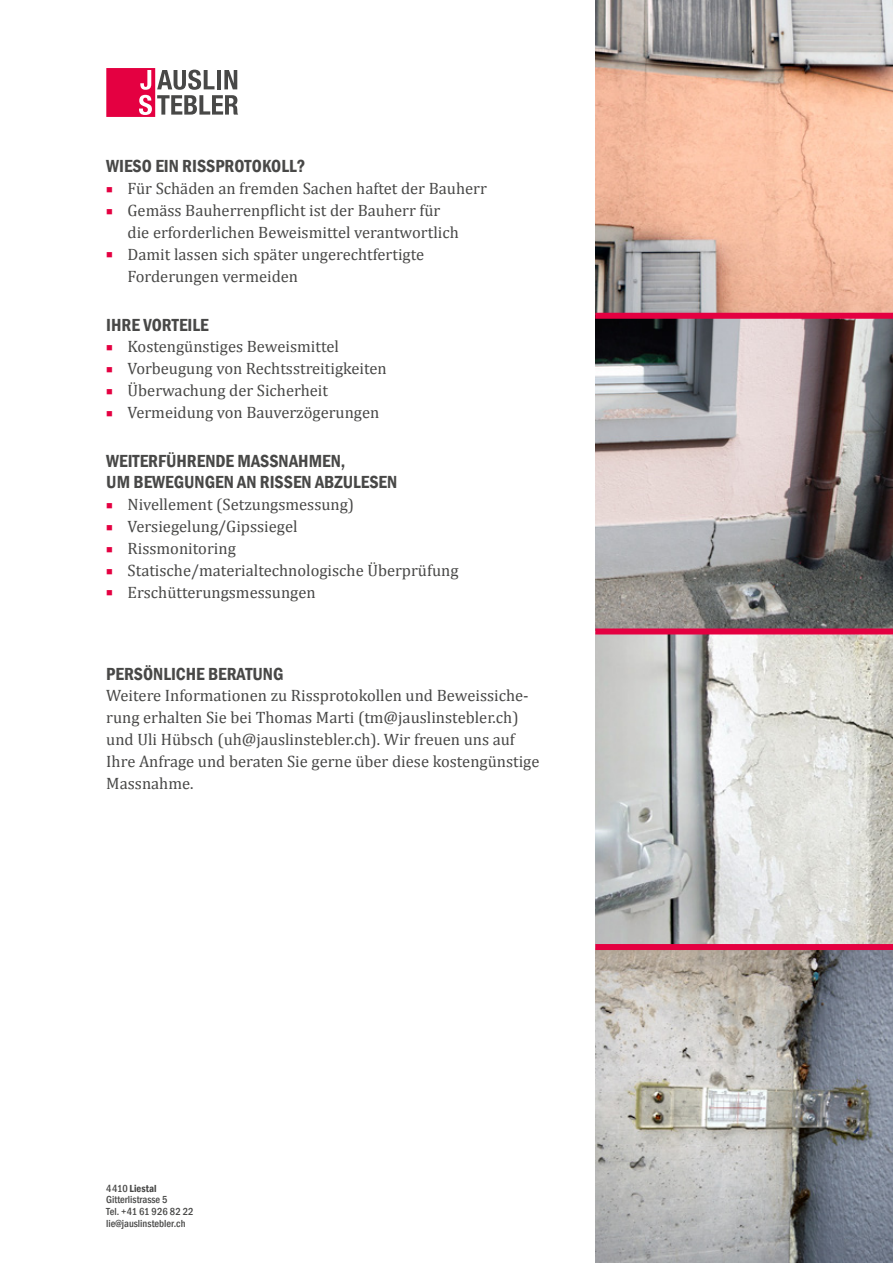
<style>
.page{position:relative;width:893px;height:1263px;background:#fff}
.page>*{position:absolute;margin:0;border:0;box-sizing:border-box;transform-origin:0 0}
.t1{font:600 condensed 18px/21px "Franklin Gothic";color:#484847}
.t2{font:16.5px/21.9px "Cambria";color:#484847}
.t3{font:500 condensed 10.5px/11.9px "Franklin Gothic";color:#484847}
.s1{font-weight:600}
</style>
<div class="page">
<img style="left:595px;top:0;width:298px;height:1263px">
<svg style="left:106px;top:68px;width:132px;height:49px"></svg>
<div style="left:595px;top:313px;width:298px;height:6px;background:#e40041"></div>
<div style="left:595px;top:628px;width:298px;height:6px;background:#e40041"></div>
<div style="left:595px;top:944px;width:298px;height:6px;background:#e40041"></div>
<p class="t1" style="left:106px;top:155px;width:200px">WIESO EIN RISSPROTOKOLL?</p>
<p class="t2" style="left:128px;top:177px;width:361px">Für Schäden an fremden Sachen haftet der Bauherr Gemäss Bauherrenpflicht ist der Bauherr für<br>die erforderlichen Beweismittel verantwortlich Damit lassen sich später ungerechtfertigte Forderungen vermeiden</p>
<p class="t1" style="left:106px;top:314px;width:104px">IHRE VORTEILE</p>
<p class="t2" style="left:128px;top:336px;width:261px">Kostengünstiges Beweismittel Vorbeugung von Rechtsstreitigkeiten Überwachung der Sicherheit Vermeidung von Bauverzögerungen</p>
<p class="t1" style="left:106px;top:450px;width:292px">WEITERFÜHRENDE MASSNAHMEN,<br>UM BEWEGUNGEN AN RISSEN ABZULESEN</p>
<p class="t2" style="left:128px;top:493px;width:332px">Nivellement (Setzungsmessung)<br>Versiegelung/Gipssiegel<br>Rissmonitoring<br>Statische/materialtechnologische Überprüfung<br>Erschütterungsmessungen</p>
<p class="t1" style="left:106px;top:663px;width:179px">PERSÖNLICHE BERATUNG</p>
<p class="t2" style="left:106px;top:685px;width:435px">Weitere Informationen zu Rissprotokollen und Beweissiche&shy;rung erhalten Sie bei Thomas Marti (tm@jauslinstebler.ch) und Uli Hübsch (uh@jauslinstebler.ch). Wir freuen uns auf Ihre Anfrage und beraten Sie gerne über diese kostengünstige Massnahme.</p>
<p class="t3" style="left:106px;top:1182px;width:89px">4410 <span class="s1">Liestal<br></span>Gitterlistrasse 5<br>Tel. +41 61 926 82 22 lie@jauslinstebler.ch</p>
</div>
